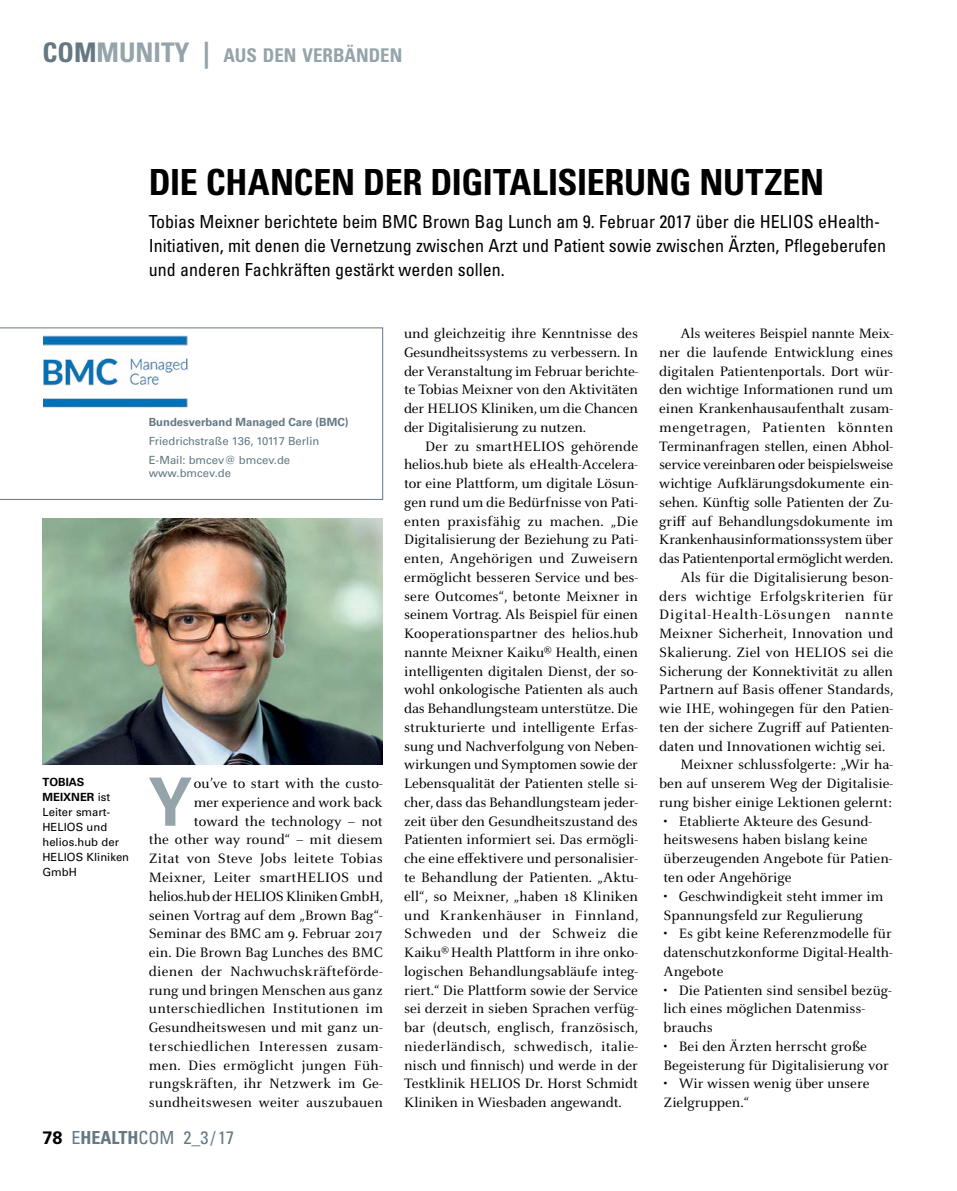
<style>
.page{position:relative;width:957px;height:1191px;background:#fff}
.page>*{position:absolute;margin:0;border:0;box-sizing:border-box;transform-origin:0 0}
.t1{font:700 66.9px "Univers LT Std";color:#95a3ab}
.t2{font:700 condensed 36px "Univers LT Std";letter-spacing:-.01em;color:#000}
.t3{font:700 condensed 18.9px "Univers LT Std";color:#95a3ab}
.t4{font:condensed 18px/24px "Univers LT Std";color:#000}
.t5{font:condensed 18px "Univers LT Std";color:#647883}
.t6{font:15px/18.8px "Celeste OT";color:#000}
.t7{font:15px "Celeste OT";letter-spacing:-.02em;color:#000}
.t8{font:15px "Celeste OT";letter-spacing:.025em;color:#000}
.t9{font:15px "Celeste OT";letter-spacing:.06em;color:#000}
.t10{font:15px "Celeste OT";letter-spacing:.035em;color:#000}
.t11{font:11.25px/15px "Univers LT Std";color:#000}
.t12{font:11.25px/19.2px "Univers LT Std";color:#647883}
.t13{font:700 11.25px "Univers LT Std";color:#647883}
.s1{font-size:27px;color:#647883}
.s2{font-size:27px}
.s3{font-weight:700}
.s4{font-weight:700;font-stretch:normal;color:#000}
</style>
<div class="page">
<img style="left:42px;top:518px;width:340px;height:246px">
<svg style="left:0;top:327px;width:383px;height:173px"></svg>
<div style="left:43px;top:331px;width:292px;height:82px;background:#fff"></div>
<img style="left:43px;top:335px;width:145px;height:73px">
<p class="t3" style="left:43px;top:44px;width:361px"><span class="s1">COM</span><span class="s2">MUNITY |</span> AUS DEN VERBÄNDEN</p>
<p class="t11" style="left:43px;top:774px;width:88px"><span class="s3">TOBIAS<br>MEIXNER</span> ist<br>Leiter smart-<br>HELIOS und helios.hub der<br>HELIOS Kliniken<br>GmbH</p>
<h2 class="t2" style="left:149px;top:160px;width:677px">DIE CHANCEN DER DIGITALISIERUNG NUTZEN</h2>
<p class="t4" style="left:149px;top:209px;width:738px">Tobias Meixner berichtete beim BMC Brown Bag Lunch am 9. Februar 2017 über die HELIOS eHealth-<br>Initiativen, mit denen die Vernetzung zwischen Arzt und Patient sowie zwischen Ärzten, Pflegeberufen und anderen Fachkräften gestärkt werden sollen.</p>
<p class="t13" style="left:149px;top:415px;width:201px">Bundesverband Managed Care (BMC)</p>
<p class="t12" style="left:149px;top:431px;width:172px">Friedrichstraße 136, 10117 Berlin<br>E-Mail: bmcev@ bmcev.de</p>
<p class="t12" style="left:149px;top:463px;width:84px">www.bmcev.de</p>
<h1 class="t1" style="left:148px;top:763px;width:46px">Y</h1>
<p class="t6" style="left:149px;top:774px;width:236px;text-align:right">ou’ve to start with the custo-<br>mer experience and work back toward the technology – not<br>the other way round“ – mit diesem Zitat von Steve Jobs leitete Tobias Meixner, Leiter smartHELIOS und helios.hub der HELIOS Kliniken GmbH, seinen Vortrag auf dem „Brown Bag“- Seminar des BMC am 9. Februar 2017 ein. Die Brown Bag Lunches des BMC dienen der Nachwuchskräfteförde&shy;rung und bringen Menschen aus ganz unterschiedlichen Institutionen im Gesundheitswesen und mit ganz un&shy;terschiedlichen Interessen zusam&shy;men. Dies ermöglicht jungen Füh&shy;rungskräften, ihr Netzwerk im Ge&shy;sundheitswesen weiter auszubauen</p>
<p class="t6" style="left:404px;top:324px;width:236px;text-align:justify">und gleichzeitig ihre Kenntnisse des Gesundheitssystems zu verbessern. In der Veranstaltung im Februar berichte&shy;te Tobias Meixner von den Aktivitäten der HELIOS Kliniken, um die Chancen der Digitalisierung zu nutzen.</p>
<p class="t6" style="left:404px;top:436px;width:236px;text-align:justify;text-indent:21px">Der zu smartHELIOS gehörende helios.hub biete als eHealth-Accelera&shy;tor eine Plattform, um digitale Lösun&shy;gen rund um die Bedürfnisse von Pati&shy;enten praxisfähig zu machen. „Die Digitalisierung der Beziehung zu Pati&shy;enten, Angehörigen und Zuweisern ermöglicht besseren Service und bes&shy;sere Outcomes“, betonte Meixner in seinem Vortrag. Als Beispiel für einen Kooperationspartner des helios.hub nannte Meixner Kaiku<sup>®</sup> Health, einen intelligenten digitalen Dienst, der so&shy;wohl onkologische Patienten als auch das Behandlungsteam unterstütze. Die strukturierte und intelligente Erfas&shy;sung und Nachverfolgung von Neben&shy;wirkungen und Symptomen sowie der Lebensqualität der Patienten stelle si&shy;cher, dass das Behandlungsteam jeder&shy;zeit über den Gesundheitszustand des Patienten informiert sei. Das ermögli&shy;che eine effektivere und personalisier&shy;te Behandlung der Patienten. „Aktu&shy;ell“, so Meixner, „haben 18 Kliniken und Krankenhäuser in Finnland, Schweden und der Schweiz die Kaiku<sup>®</sup> Health Plattform in ihre onko&shy;logischen Behandlungsabläufe integ&shy;riert.“ Die Plattform sowie der Service sei derzeit in sieben Sprachen verfüg&shy;bar (deutsch, englisch, französisch, niederländisch, schwedisch, italie&shy;nisch und finnisch) und werde in der Testklinik HELIOS Dr. Horst Schmidt Kliniken in Wiesbaden angewandt.</p>
<p class="t6" style="left:680px;top:324px;width:214px">Als weiteres Beispiel nannte Meix-</p>
<p class="t6" style="left:659px;top:343px;width:235px">ner die laufende Entwicklung eines</p>
<p class="t6" style="left:659px;top:361px;width:235px">digitalen Patientenportals. Dort wür-</p>
<p class="t6" style="left:659px;top:380px;width:235px">den wichtige Informationen rund um</p>
<p class="t6" style="left:659px;top:399px;width:235px">einen Krankenhausaufenthalt zusam-</p>
<p class="t10" style="left:659px;top:418px;width:235px">mengetragen, Patienten könnten</p>
<p class="t6" style="left:659px;top:436px;width:235px">Terminanfragen stellen, einen Abhol-</p>
<p class="t7" style="left:659px;top:456px;width:235px">service vereinbaren oder beispielsweise</p>
<p class="t6" style="left:659px;top:474px;width:235px">wichtige Aufklärungsdokumente ein-</p>
<p class="t6" style="left:659px;top:493px;width:235px">sehen. Künftig solle Patienten der Zu-</p>
<p class="t6" style="left:659px;top:511px;width:235px">griff auf Behandlungsdokumente im</p>
<p class="t6" style="left:659px;top:530px;width:235px">Krankenhausinformationssystem über</p>
<p class="t7" style="left:659px;top:549px;width:235px">das Patientenportal ermöglicht werden.</p>
<p class="t6" style="left:680px;top:568px;width:214px">Als für die Digitalisierung beson-</p>
<p class="t8" style="left:659px;top:587px;width:235px">ders wichtige Erfolgskriterien für</p>
<p class="t9" style="left:659px;top:606px;width:235px">Digital-Health-Lösungen nannte</p>
<p class="t6" style="left:659px;top:624px;width:235px">Meixner Sicherheit, Innovation und</p>
<p class="t6" style="left:659px;top:643px;width:235px">Skalierung. Ziel von HELIOS sei die</p>
<p class="t6" style="left:659px;top:661px;width:235px">Sicherung der Konnektivität zu allen</p>
<p class="t6" style="left:659px;top:680px;width:236px">Partnern auf Basis offener Standards,</p>
<p class="t6" style="left:659px;top:699px;width:235px">wie IHE, wohingegen für den Patien-</p>
<p class="t6" style="left:659px;top:718px;width:235px">ten der sichere Zugriff auf Patienten-</p>
<p class="t6" style="left:659px;top:736px;width:228px">daten und Innovationen wichtig sei.</p>
<p class="t6" style="left:680px;top:755px;width:214px">Meixner schlussfolgerte: „Wir ha-</p>
<p class="t6" style="left:659px;top:774px;width:235px">ben auf unserem Weg der Digitalisie-</p>
<p class="t6" style="left:659px;top:793px;width:235px">rung bisher einige Lektionen gelernt:</p>
<p class="t6" style="left:663px;top:811px;width:230px">• Etablierte Akteure des Gesund&shy;heitswesens haben bislang keine überzeugenden Angebote für Patien&shy;ten oder Angehörige</p>
<p class="t6" style="left:663px;top:886px;width:221px">• Geschwindigkeit steht immer im<br>Spannungsfeld zur Regulierung</p>
<p class="t6" style="left:663px;top:924px;width:231px;text-align:justify">• Es gibt keine Referenzmodelle für datenschutzkonforme Digital-Health-Angebote</p>
<p class="t6" style="left:663px;top:980px;width:230px">• Die Patienten sind sensibel bezüg&shy;lich eines möglichen Datenmiss&shy;brauchs</p>
<p class="t6" style="left:663px;top:1036px;width:227px">• Bei den Ärzten herrscht große<br>Begeisterung für Digitalisierung vor</p>
<p class="t6" style="left:663px;top:1074px;width:207px">• Wir wissen wenig über unsere<br>Zielgruppen.“</p>
<p class="t5" style="left:43px;top:1126px;width:193px"><span class="s4">78</span> E<span class="s3">HEALTH</span>COM 2_3 / 17</p>
</div>
